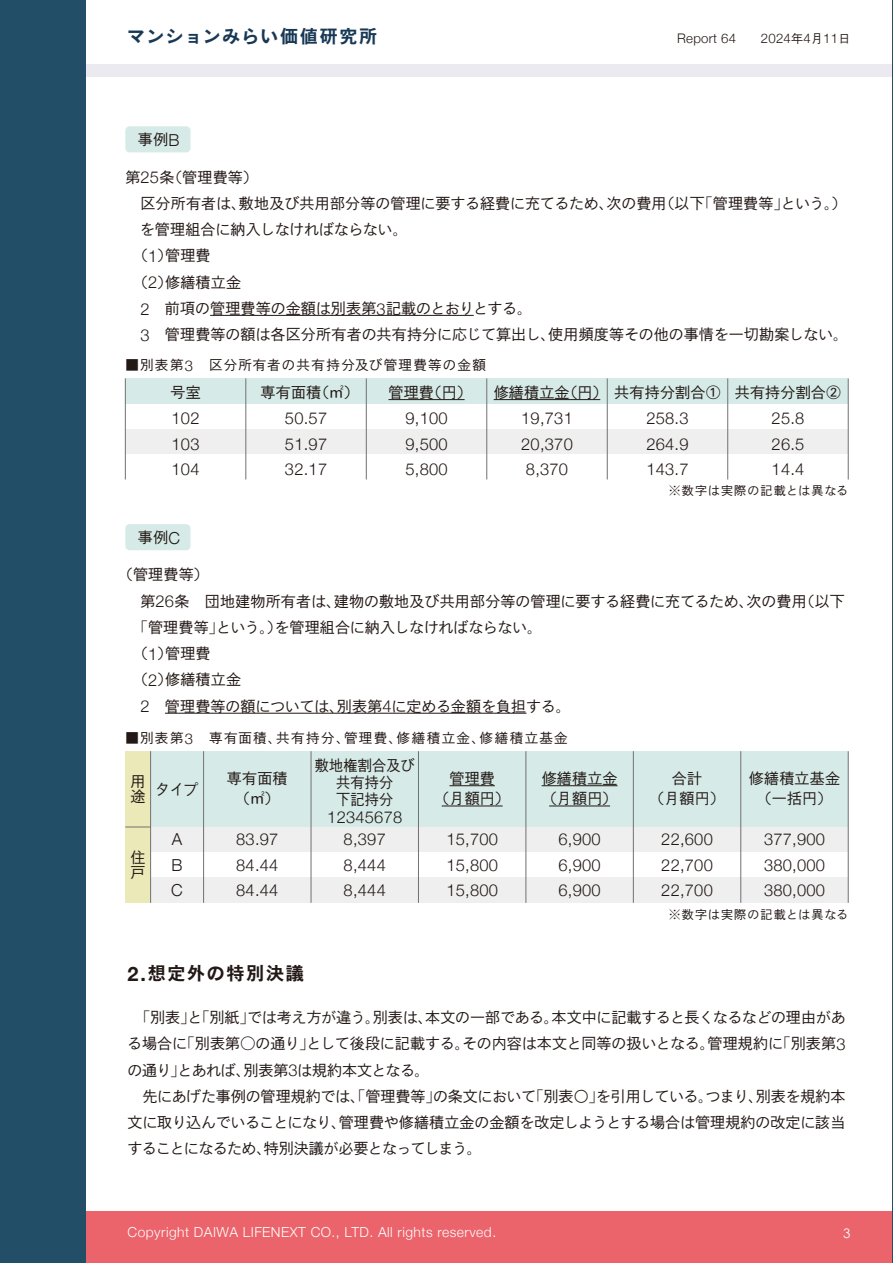
<style>
.page{position:relative;width:893px;height:1263px;background:#fff}
.page>*{position:absolute;margin:0;border:0;box-sizing:border-box;transform-origin:0 0}
.t1{font:18px "Iwa O Go Std Eb";letter-spacing:.07em;color:#183956}
.t2{font:18px "Iwa O Go Std Eb";letter-spacing:.1em;color:#221815}
.t3{font:300 16.5px/25.5px "Helvetica Neue";letter-spacing:.015em;color:#221815;text-align:justify}
.t4{font:500 15px/20.2px "Iwa O Go Std";color:#221815;text-align:center}
.t5{font:500 15px/17.2px "Iwa O Go Std";color:#221815;text-align:center;scale:.94 1}
.t6{font:300 13.8px "Helvetica Neue";letter-spacing:.035em;color:#fff}
.t7{font:500 13.5px "Iwa O Go Std";letter-spacing:.095em;color:#221815}
.t8{font:300 13.2px "Helvetica Neue";letter-spacing:.02em;color:#221815}
.t9{font:13.2px "Century Gothic";color:#fff}
.t10{font:500 12px "Iwa O Go Std";letter-spacing:.085em;color:#221815}
.s1{font-family:"Iwa O Go Std";font-weight:500;font-size:12px}
.s2{font-family:"Helvetica Neue";font-weight:300;font-size:16.5px}
.s3{font-family:"Helvetica Neue";font-weight:300;font-size:14.85px}
.s4{font-family:"Helvetica Neue";font-weight:700;font-size:19.8px}
</style>
<div class="page">
<div style="left:0;top:1212px;width:893px;height:51px;background:#eb636b"></div>
<div style="left:0;top:64px;width:893px;height:13px;background:#ebeaf1"></div>
<div style="left:0;top:0;width:85px;height:1263px;background:#224e67"></div>
<hr style="left:210px;top:315px;width:264px;height:1px;background:#221815">
<div style="left:125px;top:126px;width:65px;height:26px;background:#d6ebe8;border-radius:4px"></div>
<div style="left:125px;top:429px;width:723px;height:25px;background:#efefef"></div>
<div style="left:125px;top:378px;width:723px;height:26px;background:#d6ebe8"></div>
<hr style="left:125px;top:378px;width:1px;height:101px;background:#727171">
<hr style="left:245px;top:378px;width:1px;height:101px;background:#727171">
<hr style="left:366px;top:378px;width:1px;height:101px;background:#727171">
<hr style="left:486px;top:378px;width:1px;height:101px;background:#727171">
<hr style="left:607px;top:378px;width:1px;height:101px;background:#727171">
<hr style="left:727px;top:378px;width:1px;height:101px;background:#727171">
<hr style="left:848px;top:378px;width:1px;height:101px;background:#727171">
<hr style="left:388px;top:399px;width:77px;height:1px;background:#221815">
<hr style="left:494px;top:399px;width:106px;height:1px;background:#221815">
<hr style="left:165px;top:713px;width:361px;height:1px;background:#221815">
<div style="left:125px;top:524px;width:65px;height:26px;background:#d6ebe8;border-radius:4px"></div>
<div style="left:151px;top:827px;width:697px;height:25px;background:#efefef"></div>
<div style="left:151px;top:877px;width:697px;height:26px;background:#efefef"></div>
<div style="left:125px;top:751px;width:723px;height:76px;background:#d6ebe8"></div>
<hr style="left:203px;top:751px;width:1px;height:152px;background:#727171">
<hr style="left:311px;top:751px;width:1px;height:152px;background:#727171">
<hr style="left:418px;top:751px;width:1px;height:152px;background:#727171">
<hr style="left:525px;top:751px;width:1px;height:152px;background:#727171">
<hr style="left:633px;top:751px;width:1px;height:152px;background:#727171">
<hr style="left:740px;top:751px;width:1px;height:152px;background:#727171">
<hr style="left:848px;top:751px;width:1px;height:152px;background:#727171">
<hr style="left:449px;top:785px;width:46px;height:1px;background:#221815">
<hr style="left:442px;top:806px;width:61px;height:1px;background:#221815">
<hr style="left:542px;top:785px;width:76px;height:1px;background:#221815">
<hr style="left:549px;top:806px;width:61px;height:1px;background:#221815">
<div style="left:125px;top:751px;width:26px;height:152px;background:#ebe9b7"></div>
<hr style="left:150px;top:751px;width:1px;height:152px;background:#727171">
<svg style="left:125px;top:826px;width:25px;height:1px"></svg>
<p class="t1" style="left:127px;top:24px;width:252px">マンションみらい価値研究所</p>
<p class="t8" style="left:677px;top:28px;width:175px">Report 64<span class="s1">　　</span>2024<span class="s1">年</span>4<span class="s1">月</span>11<span class="s1">日</span></p>
<p class="t4" style="left:138px;top:129px;width:43px">事例<span class="s2">B</span></p>
<p class="t4" style="left:125px;top:166px;width:134px">第<span class="s2">25</span>条（管理費等）</p>
<p class="t4" style="left:140px;top:193px;width:708px">区分所有者は、敷地及び共用部分等の管理に要する経費に充てるため、次の費用（以下「管理費等」という。）</p>
<p class="t4" style="left:140px;top:219px;width:269px">を管理組合に納入しなければならない。</p>
<p class="t4" style="left:133px;top:245px;width:79px">（<span class="s2">1</span>）管理費</p>
<p class="t4" style="left:133px;top:271px;width:110px">（<span class="s2">2</span>）修繕積立金</p>
<p class="t4" style="left:140px;top:298px;width:393px"><span class="s2">2</span>　前項の管理費等の金額は別表第<span class="s2">3</span>記載のとおりとする。</p>
<p class="t4" style="left:140px;top:324px;width:709px"><span class="s2">3</span>　管理費等の額は各区分所有者の共有持分に応じて算出し、使用頻度等その他の事情を一切勘案しない。</p>
<p class="t7" style="left:125px;top:356px;width:362px">■別表第<span class="s3">3</span>　区分所有者の共有持分及び管理費等の金額</p>
<p class="t4" style="left:170px;top:382px;width:32px">号室</p>
<p class="t3" style="left:172px;top:404px;width:29px">102<br>103<br>104</p>
<p class="t4" style="left:261px;top:382px;width:100px">専有面積（㎡）</p>
<p class="t3" style="left:285px;top:404px;width:44px">50.57<br>51.97<br>32.17</p>
<p class="t4" style="left:388px;top:382px;width:85px">管理費（円）</p>
<p class="t3" style="left:405px;top:404px;width:44px">9,100<br>9,500<br>5,800</p>
<p class="t4" style="left:494px;top:382px;width:228px">修繕積立金（円）共有持分割合①</p>
<p class="t3" style="left:646px;top:404px;width:44px">258.3<br>264.9<br>143.7</p>
<p class="t3" style="left:521px;top:404px;width:53px">19,731<br>20,370<br>8,370</p>
<p class="t4" style="left:735px;top:382px;width:108px">共有持分割合②</p>
<p class="t3" style="left:772px;top:404px;width:34px">25.8<br>26.5<br>14.4</p>
<p class="t10" style="left:669px;top:483px;width:181px">※数字は実際の記載とは異なる</p>
<p class="t4" style="left:138px;top:527px;width:44px">事例<span class="s2">C</span></p>
<p class="t4" style="left:118px;top:564px;width:93px">（管理費等）</p>
<p class="t4" style="left:140px;top:590px;width:706px">第<span class="s2">26</span>条　団地建物所有者は、建物の敷地及び共用部分等の管理に要する経費に充てるため、次の費用（以下</p>
<p class="t4" style="left:133px;top:617px;width:411px">「管理費等」という。）を管理組合に納入しなければならない。</p>
<p class="t4" style="left:133px;top:643px;width:79px">（<span class="s2">1</span>）管理費</p>
<p class="t4" style="left:133px;top:669px;width:110px">（<span class="s2">2</span>）修繕積立金</p>
<p class="t4" style="left:140px;top:695px;width:432px"><span class="s2">2</span> 管理費等の額については、別表第<span class="s2">4</span>に定める金額を負担する。</p>
<p class="t7" style="left:125px;top:729px;width:444px">■別表第<span class="s3">3</span>　専有面積、共有持分、管理費、修繕積立金、修繕積立基金</p>
<p class="t4" style="left:130px;top:773px;width:16px;line-height:15.3px;text-align:left">用途</p>
<p class="t4" style="left:130px;top:849px;width:16px;line-height:15.3px;text-align:left">住戸</p>
<p class="t5" style="left:315px;top:756px;width:108px">敷地権割合及び共有持分<br>下記持分</p>
<p class="t3" style="left:327px;top:803px;width:77px">12345678</p>
<p class="t4" style="left:227px;top:768px;width:62px">専有面積（㎡）</p>
<p class="t4" style="left:434px;top:768px;width:77px">管理費<br>（月額円）</p>
<p class="t4" style="left:542px;top:768px;width:77px;text-align:left">修繕積立金（月額円）</p>
<p class="t4" style="left:649px;top:768px;width:77px">合計<br>（月額円）</p>
<p class="t4" style="left:749px;top:768px;width:93px">修繕積立基金（一括円）</p>
<p class="t4" style="left:155px;top:779px;width:45px">タイプ</p>
<p class="t3" style="left:171px;top:825px;width:13px">A B C</p>
<p class="t3" style="left:236px;top:825px;width:44px">83.97<br>84.44<br>84.44</p>
<p class="t3" style="left:344px;top:825px;width:44px">8,397<br>8,444<br>8,444</p>
<p class="t3" style="left:446px;top:825px;width:53px">15,700<br>15,800<br>15,800</p>
<p class="t3" style="left:558px;top:825px;width:44px">6,900<br>6,900<br>6,900</p>
<p class="t3" style="left:661px;top:825px;width:53px">22,600<br>22,700<br>22,700</p>
<p class="t3" style="left:764px;top:825px;width:63px">377,900<br>380,000<br>380,000</p>
<p class="t10" style="left:669px;top:906px;width:181px">※数字は実際の記載とは異なる</p>
<p class="t2" style="left:128px;top:961px;width:178px"><span class="s4">2.</span>想定外の特別決議</p>
<p class="t4" style="left:127px;top:1004px;width:720px;line-height:26.2px;text-align:justify;text-indent:8px">「別表」と「別紙」では考え方が違う。別表は、本文の一部である。本文中に記載すると長くなるなどの理由がある場合に「別表第○の通り」として後段に記載する。その内容は本文と同等の扱いとなる。管理規約に「別表第<span class="s2">3</span>の通り」とあれば、別表第<span class="s2">3</span>は規約本文となる。</p>
<p class="t4" style="left:127px;top:1082px;width:720px;line-height:26.2px;text-align:justify;text-indent:15px">先にあげた事例の管理規約では、「管理費等」の条文において「別表〇」を引用している。つまり、別表を規約本文に取り込んでいることになり、管理費や修繕積立金の金額を改定しようとする場合は管理規約の改定に該当することになるため、特別決議が必要となってしまう。</p>
<p class="t6" style="left:128px;top:1221px;width:370px">Copyright DAIWA LIFENEXT CO., LTD. All rights reserved.</p>
<p class="t9" style="left:843px;top:1225px;width:9px">3</p>
</div>
